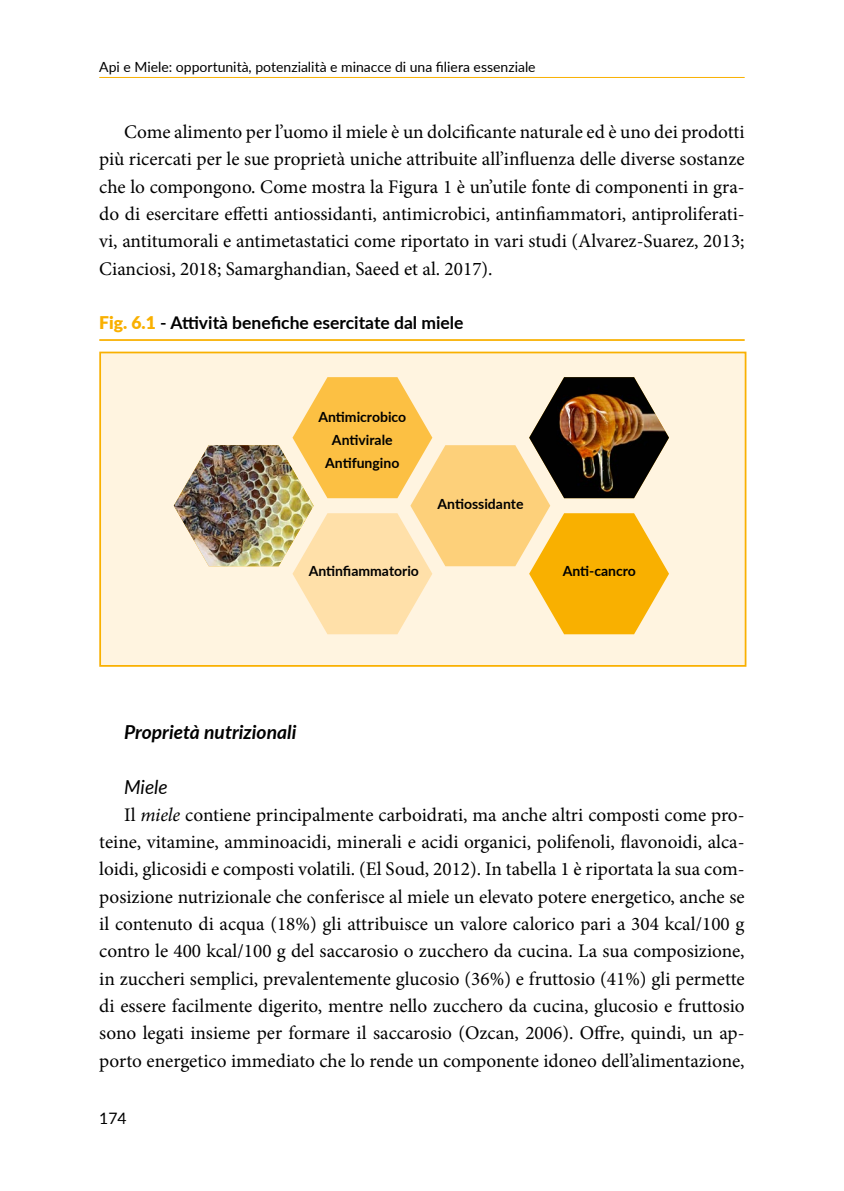
<style>
.page{position:relative;width:844px;height:1191px;background:#fff}
.page>*{position:absolute;margin:0;border:0;box-sizing:border-box;transform-origin:0 0}
.t1{font:19.25px/27.3px "Minion Pro";color:#000;text-align:justify}
.t2{font:italic 700 19.25px "Lato";color:#000}
.t3{font:italic 19.25px "Lato";color:#000}
.t4{font:700 17.5px "Lato";color:#000}
.t5{font:15.75px "Lato";color:#000}
.t6{font:700 14px/22.8px "Lato";color:#000;text-align:center}
.t7{font:14px "Lato";color:#000}
.s1{font-weight:900;color:#f9b000}
.s2{font-style:italic}
</style>
<div class="page">
<hr style="left:99px;top:77px;width:645px;height:1px;background:#f9b000">
<hr style="left:99px;top:339px;width:645px;height:2px;background:#f9b000">
<div style="left:99px;top:351px;width:647px;height:316px;background:#fff4e0;border:2px solid #f9b000"></div>
<svg style="left:174px;top:377px;width:494px;height:257px"></svg>
<p class="t7" style="left:99px;top:57px;width:438px">Api e Miele: opportunità, potenzialità e minacce di una filiera essenziale</p>
<p class="t1" style="left:99px;top:118px;width:646px;text-indent:25px">Come alimento per l’uomo il miele è un dolcificante naturale ed è uno dei prodotti più ricercati per le sue proprietà uniche attribuite all’influenza delle diverse sostanze che lo compongono. Come mostra la Figura 1 è un’utile fonte di componenti in gra&shy;do di esercitare effetti antiossidanti, antimicrobici, antinfiammatori, antiproliferati&shy;vi, antitumorali e antimetastatici come riportato in vari studi (Alvarez-Suarez, 2013; Cianciosi, 2018; Samarghandian, Saeed et al. 2017).</p>
<p class="t4" style="left:99px;top:310px;width:366px"><span class="s1">Fig. 6.1</span> - Attività benefiche esercitate dal miele</p>
<p class="t6" style="left:318px;top:405px;width:89px">Antimicrobico<br>Antivirale<br>Antifungino</p>
<p class="t6" style="left:437px;top:492px;width:87px">Antiossidante</p>
<p class="t6" style="left:308px;top:559px;width:112px">Antinfiammatorio</p>
<p class="t6" style="left:562px;top:559px;width:75px">Anti-cancro</p>
<p class="t2" style="left:124px;top:717px;width:174px">Proprietà nutrizionali</p>
<p class="t3" style="left:124px;top:772px;width:45px">Miele</p>
<p class="t1" style="left:99px;top:801px;width:646px;text-indent:25px">Il <span class="s2">miele</span> contiene principalmente carboidrati, ma anche altri composti come pro&shy;teine, vitamine, amminoacidi, minerali e acidi organici, polifenoli, flavonoidi, alca&shy;loidi, glicosidi e composti volatili. (El Soud, 2012). In tabella 1 è riportata la sua com&shy;posizione nutrizionale che conferisce al miele un elevato potere energetico, anche se il contenuto di acqua (18%) gli attribuisce un valore calorico pari a 304 kcal/100 g contro le 400 kcal/100 g del saccarosio o zucchero da cucina. La sua composizione, in zuccheri semplici, prevalentemente glucosio (36%) e fruttosio (41%) gli permette di essere facilmente digerito, mentre nello zucchero da cucina, glucosio e fruttosio sono legati insieme per formare il saccarosio (Ozcan, 2006). Offre, quindi, un ap&shy;porto energetico immediato che lo rende un componente idoneo dell’alimentazione,</p>
<p class="t5" style="left:99px;top:1107px;width:29px">174</p>
</div>
